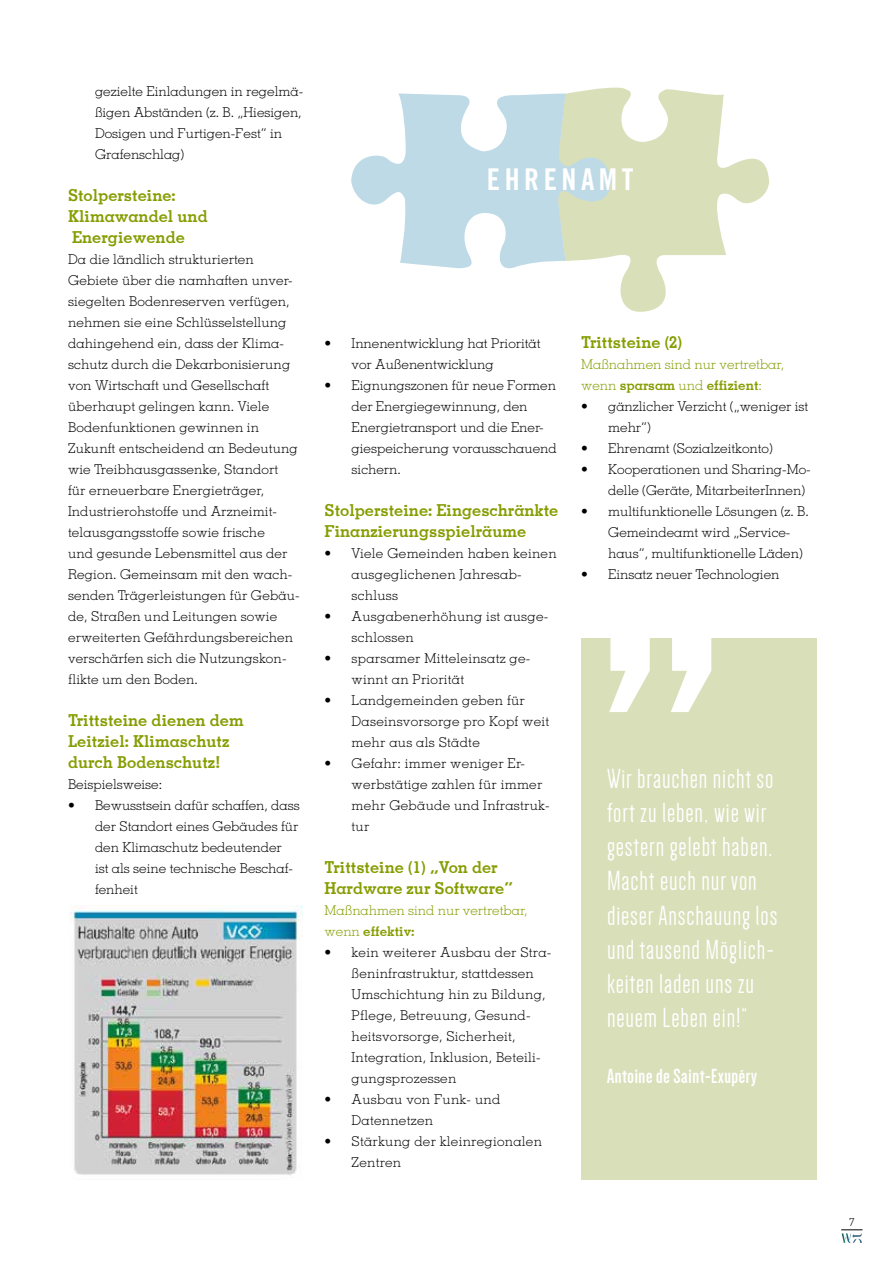
<style>
.page{position:relative;width:893px;height:1263px;background:#fff}
.page>*{position:absolute;margin:0;border:0;box-sizing:border-box;transform-origin:0 0}
.t1{font:30px "Trade Gothic Bold Cond Twenty";letter-spacing:.15em;color:#fff}
.t2{font:28.5px/34.2px "Dense";letter-spacing:.03em;color:#fff}
.t3{font:700 21px "Dense";letter-spacing:.03em;color:#fff}
.t4{font:700 16.5px/21px "Memphis";color:#869d02}
.t5{font:300 13.5px/21px "Memphis";letter-spacing:.01em;color:#000}
.t6{font:300 13.5px/21px "Memphis";color:#869d02}
.t7{font:300 11.25px "Memphis";color:#000}
.s1{font-weight:700}
</style>
<div class="page">
<img style="left:841px;top:1233px;width:21px;height:10px">
<svg style="left:841px;top:1229px;width:21px;height:1px"></svg>
<div style="left:581px;top:638px;width:235px;height:541px;background:#d9dfb9"></div>
<img style="left:69px;top:906px;width:233px;height:269px">
<svg style="left:609px;top:638px;width:102px;height:74px"></svg>
<svg style="left:570px;top:87px;width:199px;height:225px;fill:#d9dfb9"></svg>
<svg style="left:351px;top:93px;width:261px;height:181px;fill:#bedae6"></svg>
<p class="t5" style="left:95px;top:80px;width:210px">gezielte Einladungen in regelmä&shy;ßigen Abständen (z. B. „Hiesigen,<br>Dosigen und Furtigen-Fest“ in<br>Grafenschlag)</p>
<p class="t4" style="left:68px;top:184px;width:141px">Stolpersteine:<br>Klimawandel und<br>Energiewende</p>
<p class="t5" style="left:68px;top:248px;width:233px">Da die ländlich strukturierten Gebiete über die namhaften unver&shy;siegelten Bodenreserven verfügen, nehmen sie eine Schlüsselstellung dahingehend ein, dass der Klima&shy;schutz durch die Dekarbonisierung von Wirtschaft und Gesellschaft überhaupt gelingen kann. Viele Bodenfunktionen gewinnen in Zukunft entscheidend an Bedeutung wie Treibhausgassenke, Standort<br>für erneuerbare Energieträger, Industrierohstoffe und Arzneimit&shy;telausgangsstoffe sowie frische<br>und gesunde Lebensmittel aus der Region. Gemeinsam mit den wach&shy;senden Trägerleistungen für Gebäu&shy;de, Straßen und Leitungen sowie erweiterten Gefährdungsbereichen verschärfen sich die Nutzungskon&shy;flikte um den Boden.</p>
<p class="t4" style="left:68px;top:709px;width:177px">Trittsteine dienen dem<br>Leitziel: Klimaschutz durch Bodenschutz!</p>
<p class="t5" style="left:68px;top:773px;width:96px">Beispielsweise:</p>
<p class="t5" style="left:95px;top:794px;width:206px;text-indent:-27px">• Bewusstsein dafür schaffen, dass der Standort eines Gebäudes für den Klimaschutz bedeutender<br>ist als seine technische Beschaf&shy;fenheit</p>
<h1 class="t1" style="left:487px;top:161px;width:148px">EHRENAMT</h1>
<p class="t5" style="left:352px;top:332px;width:191px;text-indent:-27px">• Innenentwicklung hat Priorität vor Außenentwicklung</p>
<p class="t5" style="left:352px;top:374px;width:207px;text-indent:-27px">• Eignungszonen für neue Formen der Energiegewinnung, den<br>Energietransport und die Ener&shy;giespeicherung vorausschauend sichern.</p>
<p class="t4" style="left:325px;top:499px;width:235px">Stolpersteine: Eingeschränkte<br>Finanzierungsspielräume</p>
<p class="t5" style="left:352px;top:542px;width:206px;text-indent:-27px">• Viele Gemeinden haben keinen ausgeglichenen Jahresab&shy;schluss</p>
<p class="t5" style="left:352px;top:605px;width:198px;text-indent:-27px">• Ausgabenerhöhung ist ausge&shy;schlossen</p>
<p class="t5" style="left:352px;top:647px;width:180px;text-indent:-27px">• sparsamer Mitteleinsatz ge&shy;winnt an Priorität</p>
<p class="t5" style="left:352px;top:689px;width:199px;text-indent:-27px">• Landgemeinden geben für<br>Daseinsvorsorge pro Kopf weit mehr aus als Städte</p>
<p class="t5" style="left:352px;top:752px;width:200px;text-indent:-27px">• Gefahr: immer weniger Er&shy;werbstätige zahlen für immer mehr Gebäude und Infrastruk&shy;tur</p>
<p class="t4" style="left:325px;top:856px;width:190px">Trittsteine (1) „Von der<br>Hardware zur Software“</p>
<p class="t6" style="left:325px;top:899px;width:205px">Maßnahmen sind nur vertretbar, wenn <span class="s1">effektiv:</span></p>
<p class="t5" style="left:352px;top:941px;width:201px;text-indent:-27px">• kein weiterer Ausbau der Stra&shy;ßeninfrastruktur, stattdessen<br>Umschichtung hin zu Bildung,<br>Pflege, Betreuung, Gesund&shy;heitsvorsorge, Sicherheit,<br>Integration, Inklusion, Beteili&shy;gungsprozessen</p>
<p class="t5" style="left:352px;top:1088px;width:150px;text-indent:-27px">• Ausbau von Funk- und<br>Datennetzen</p>
<p class="t5" style="left:352px;top:1130px;width:192px;text-indent:-27px">• Stärkung der kleinregionalen<br>Zentren</p>
<p class="t4" style="left:581px;top:331px;width:102px">Trittsteine (2)</p>
<p class="t6" style="left:581px;top:353px;width:205px">Maßnahmen sind nur vertretbar, wenn <span class="s1">sparsam</span> und <span class="s1">effizient</span>:</p>
<p class="t5" style="left:608px;top:395px;width:202px;text-indent:-27px">• gänzlicher Verzicht („weniger ist mehr“)</p>
<p class="t5" style="left:581px;top:437px;width:193px">• Ehrenamt (Sozialzeitkonto)</p>
<p class="t5" style="left:608px;top:458px;width:204px;text-indent:-27px">• Kooperationen und Sharing-Mo&shy;delle (Geräte, MitarbeiterInnen)</p>
<p class="t5" style="left:608px;top:500px;width:202px;text-indent:-27px">• multifunktionelle Lösungen (z. B.<br>Gemeindeamt wird „Service&shy;haus“, multifunktionelle Läden)</p>
<p class="t5" style="left:581px;top:563px;width:200px">• Einsatz neuer Technologien</p>
<h2 class="t2" style="left:607px;top:761px;width:172px">Wir brauchen nicht so fort zu leben, wie wir gestern gelebt haben.<br>Macht euch nur von dieser Anschauung los und tausend Möglich&shy;keiten laden uns zu neuem Leben ein!“</h2>
<h3 class="t3" style="left:607px;top:1066px;width:151px">Antoine de Saint-Exupéry</h3>
<p class="t7" style="left:849px;top:1215px;width:7px">7</p>
</div>
